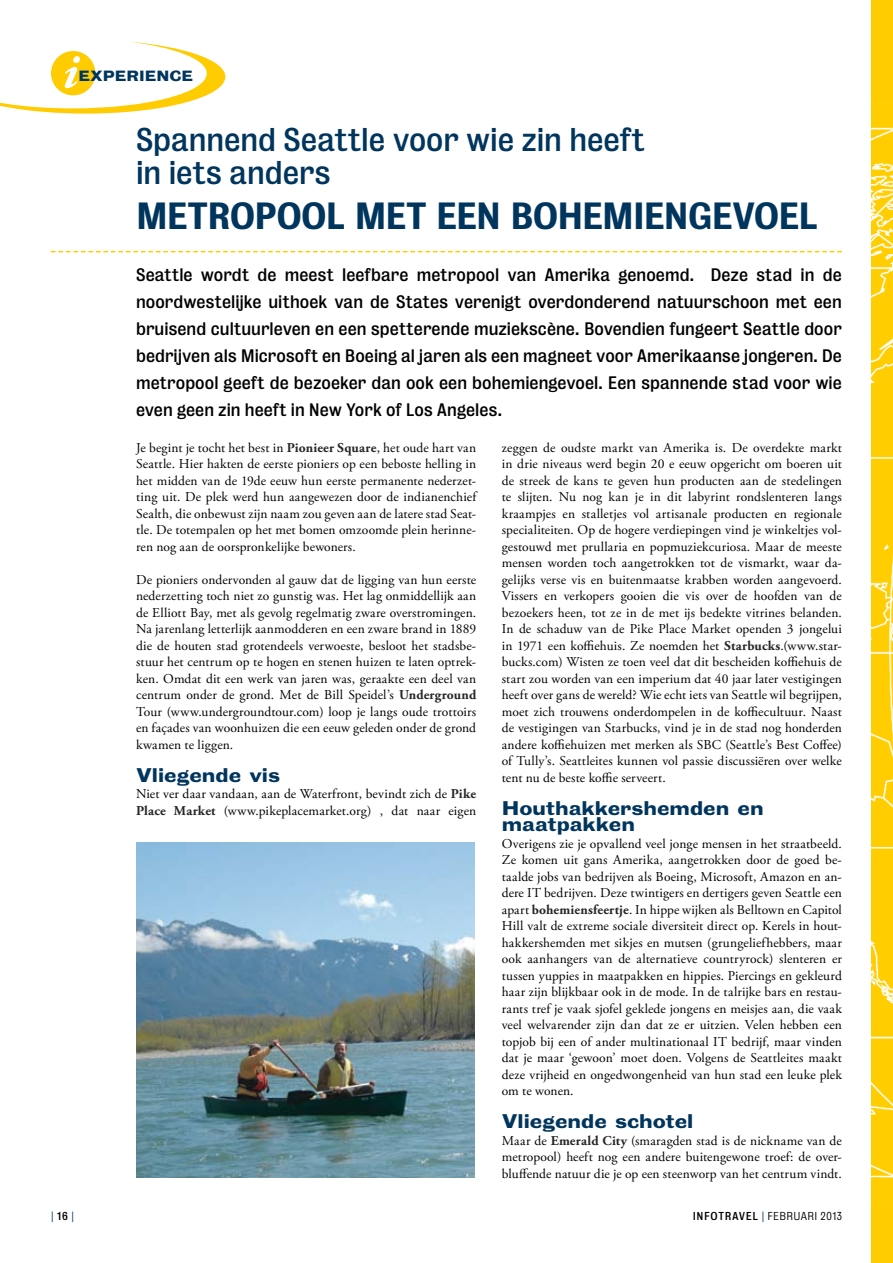
<style>
.page{position:relative;width:893px;height:1263px;background:#fff}
.page>*{position:absolute;margin:0;border:0;box-sizing:border-box;transform-origin:0 0}
.t1{font:34.5px "Bureau Grotesque Five Five";letter-spacing:-.02em;color:#00355d}
.t2{font:30px/33px "Bureau Grotesque Five Three";letter-spacing:-.005em;color:#00355d}
.t3{font:18px/16.5px "Bureau Grotesque Seven Nine";color:#00355d}
.t4{font:16.5px/27px "Bureau Grotesque Five Three";letter-spacing:.005em;color:#000;text-align:justify}
.t5{font:13.5px/16.5px "Adobe Garamond Pro";letter-spacing:.005em;color:#000;text-align:justify}
.t6{font:13.5px "Bureau Grotesque Seven Nine";color:#00355d}
.t7{font:10.5px "Bureau Grotesque Five One";letter-spacing:.07em;color:#000}
.t8{font:10.5px "Bureau Grotesque Five One";color:#00355d}
.s1{font-weight:700;color:#262626}
.s2{font-family:"Bureau Grotesque Five Three";color:#000}
.s3{font-family:"Bureau Grotesque Five Three"}
.s4{color:#00355d}
</style>
<div class="page">
<div style="left:872px;top:0;width:21px;height:1263px;background:#fecc00"></div>
<img style="left:872px;top:127px;width:21px;height:1051px">
<svg style="left:0;top:42px;width:225px;height:72px"></svg>
<svg style="left:51px;top:251px;width:791px;height:1px"></svg>
<img style="left:136px;top:842px;width:338px;height:335px">
<p class="t6" style="left:79px;top:68px;width:116px">EXPERIENCE</p>
<h2 class="t2" style="left:136px;top:123px;width:510px">Spannend Seattle voor wie zin heeft in iets anders</h2>
<h1 class="t1" style="left:136px;top:197px;width:683px">METROPOOL MET EEN BOHEMIENGEVOEL</h1>
<p class="t4" style="left:136px;top:261px;width:707px">Seattle wordt de meest leefbare metropool van Amerika genoemd. Deze stad in de noordwestelijke uithoek van de States verenigt overdonderend natuurschoon met een bruisend cultuurleven en een spetterende muziekscène. Bovendien fungeert Seattle door bedrijven als Microsoft en Boeing al jaren als een magneet voor Amerikaanse jongeren. De metropool geeft de bezoeker dan ook een bohemiengevoel. Een spannende stad voor wie even geen zin heeft in New York of Los Angeles.</p>
<p class="t5" style="left:136px;top:440px;width:342px">Je begint je tocht het best in <span class="s1">Pionieer Square</span>, het oude hart van Seattle. Hier hakten de eerste pioniers op een beboste helling in het midden van de 19de eeuw hun eerste permanente nederzet&shy;ting uit. De plek werd hun aangewezen door de indianenchief Sealth, die onbewust zijn naam zou geven aan de latere stad Seat&shy;tle. De totempalen op het met bomen omzoomde plein herinne&shy;ren nog aan de oorspronkelijke bewoners.</p>
<p class="t5" style="left:136px;top:572px;width:342px">De pioniers ondervonden al gauw dat de ligging van hun eerste nederzetting toch niet zo gunstig was. Het lag onmiddellijk aan de Elliott Bay, met als gevolg regelmatig zware overstromingen.<br>Na jarenlang letterlijk aanmodderen en een zware brand in 1889 die de houten stad grotendeels verwoeste, besloot het stadsbe&shy;stuur het centrum op te hogen en stenen huizen te laten optrek&shy;ken. Omdat dit een werk van jaren was, geraakte een deel van centrum onder de grond. Met de Bill Speidel’s <span class="s1">Underground </span>Tour (www.undergroundtour.com) loop je langs oude trottoirs en façades van woonhuizen die een eeuw geleden onder de grond kwamen te liggen.</p>
<h3 class="t3" style="left:136px;top:767px;width:145px">Vliegende vis</h3>
<p class="t5" style="left:136px;top:786px;width:342px">Niet ver daar vandaan, aan de Waterfront, bevindt zich de <span class="s1">Pike<br>Place Market</span> (www.pikeplacemarket.org) , dat naar eigen</p>
<p class="t5" style="left:502px;top:440px;width:342px">zeggen de oudste markt van Amerika is. De overdekte markt in drie niveaus werd begin 20 e eeuw opgericht om boeren uit de streek de kans te geven hun producten aan de stedelingen te slijten. Nu nog kan je in dit labyrint rondslenteren langs kraampjes en stalletjes vol artisanale producten en regionale specialiteiten. Op de hogere verdiepingen vind je winkeltjes vol&shy;gestouwd met prullaria en popmuziekcuriosa. Maar de meeste mensen worden toch aangetrokken tot de vismarkt, waar da&shy;gelijks verse vis en buitenmaatse krabben worden aangevoerd.<br>Vissers en verkopers gooien die vis over de hoofden van de bezoekers heen, tot ze in de met ijs bedekte vitrines belanden.<br>In de schaduw van de Pike Place Market openden 3 jongelui in 1971 een koffiehuis. Ze noemden het <span class="s1">Starbucks</span>.(www.star&shy;bucks.com) Wisten ze toen veel dat dit bescheiden koffiehuis de start zou worden van een imperium dat 40 jaar later vestigingen heeft over gans de wereld? Wie echt iets van Seattle wil begrijpen, moet zich trouwens onderdompelen in de koffiecultuur. Naast de vestigingen van Starbucks, vind je in de stad nog honderden andere koffiehuizen met merken als SBC (Seattle’s Best Coffee) of Tully’s. Seattleites kunnen vol passie discussiëren over welke tent nu de beste koffie serveert.</p>
<h3 class="t3" style="left:502px;top:800px;width:263px">Houthakkershemden en maatpakken</h3>
<p class="t5" style="left:502px;top:836px;width:342px">Overigens zie je opvallend veel jonge mensen in het straatbeeld.<br>Ze komen uit gans Amerika, aangetrokken door de goed be&shy;taalde jobs van bedrijven als Boeing, Microsoft, Amazon en an&shy;dere IT bedrijven. Deze twintigers en dertigers geven Seattle een apart <span class="s1">bohemiensfeertje</span>. In hippe wijken als Belltown en Capitol Hill valt de extreme sociale diversiteit direct op. Kerels in hout&shy;hakkershemden met sikjes en mutsen (grungeliefhebbers, maar ook aanhangers van de alternatieve countryrock) slenteren er tussen yuppies in maatpakken en hippies. Piercings en gekleurd haar zijn blijkbaar ook in de mode. In de talrijke bars en restau&shy;rants tref je vaak sjofel geklede jongens en meisjes aan, die vaak veel welvarender zijn dan dat ze er uitzien. Velen hebben een topjob bij een of ander multinationaal IT bedrijf, maar vinden dat je maar ‘gewoon’ moet doen. Volgens de Seattleites maakt deze vrijheid en ongedwongenheid van hun stad een leuke plek om te wonen.</p>
<h3 class="t3" style="left:502px;top:1113px;width:193px">Vliegende schotel</h3>
<p class="t5" style="left:502px;top:1133px;width:342px">Maar de <span class="s1">Emerald City</span> (smaragden stad is de nickname van de metropool) heeft nog een andere buitengewone troef: de over&shy;bluffende natuur die je op een steenworp van het centrum vindt.</p>
<p class="t8" style="left:51px;top:1210px;width:24px">| <span class="s2">16</span> |</p>
<p class="t7" style="left:693px;top:1210px;width:150px"><span class="s3">INFOTRAVEL</span> <span class="s4">|</span> FEBRUARI 2013</p>
</div>
